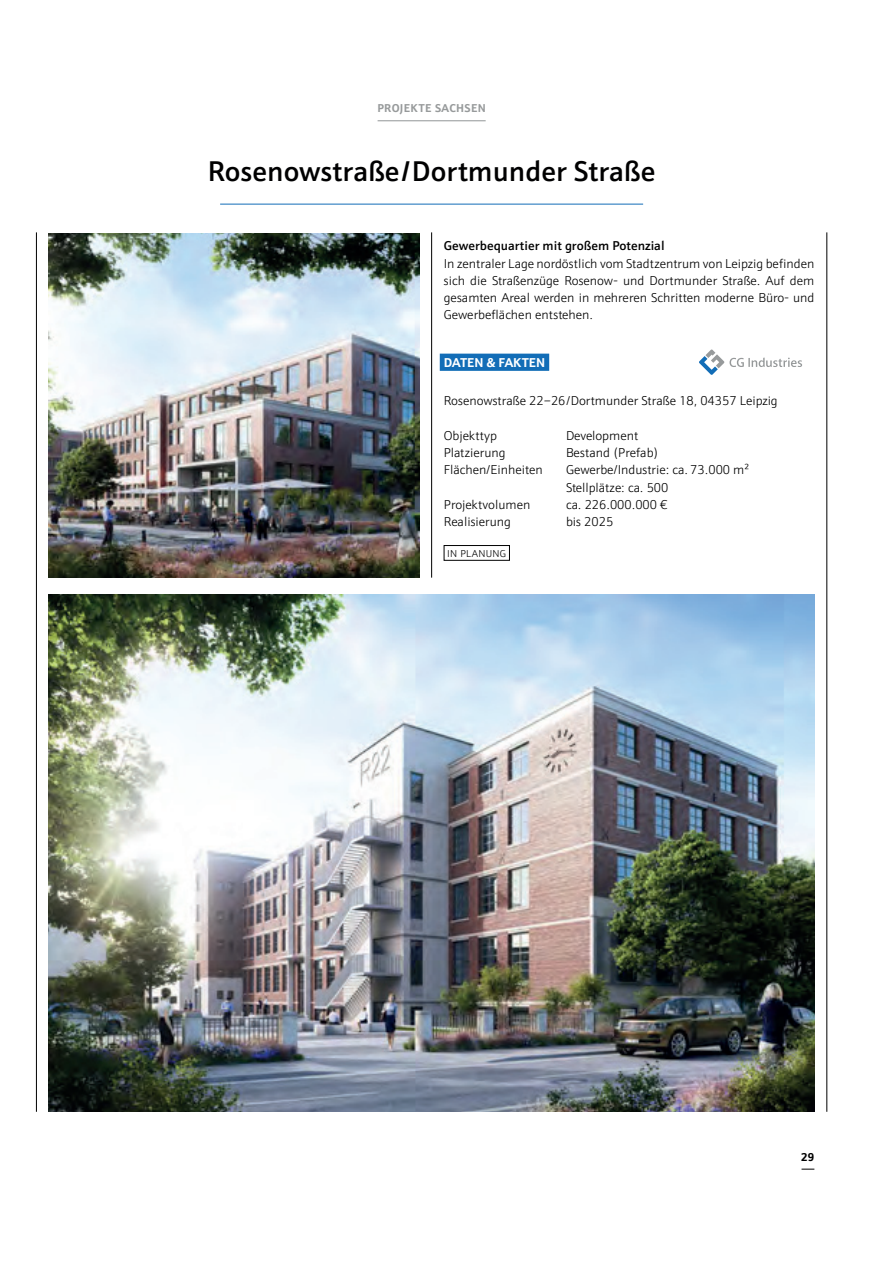
<style>
.page{position:relative;width:893px;height:1263px;background:#fff}
.page>*{position:absolute;margin:0;border:0;box-sizing:border-box;transform-origin:0 0}
.t1{font:500 28.8px "Schnebel Sans Pro";color:#000001}
.t2{font:300 12.9px/17.2px "Schnebel Sans Pro";color:#000001;text-align:justify}
.t3{font:500 12.9px "Schnebel Sans Pro";color:#000001}
.t4{font:700 12.9px "Schnebel Sans Pro";color:#fff}
.t5{font:700 11.55px "Schnebel Sans Pro";letter-spacing:.03em;color:#979a9b}
.t6{font:700 11.55px "Schnebel Sans Pro";color:#000001}
.t7{font:300 10.05px "Schnebel Sans Pro";letter-spacing:.03em;color:#000001}
</style>
<div class="page">
<svg style="left:801px;top:1169px;width:13px;height:1px"></svg>
<hr style="left:826px;top:232px;width:1px;height:880px;background:#000001">
<hr style="left:431px;top:232px;width:1px;height:346px;background:#000001">
<div style="left:440px;top:354px;width:109px;height:17px;background:#126db7"></div>
<svg style="left:444px;top:545px;width:66px;height:16px"></svg>
<img style="left:49px;top:595px;width:765px;height:517px">
<img style="left:49px;top:233px;width:370px;height:345px">
<svg style="left:699px;top:350px;width:103px;height:25px"></svg>
<hr style="left:378px;top:121px;width:108px;height:1px;background:#919596">
<hr style="left:36px;top:232px;width:1px;height:880px;background:#000001">
<hr style="left:220px;top:204px;width:423px;height:1px;background:#126db7">
<p class="t5" style="left:377px;top:104px;width:110px">PROJEKTE SACHSEN</p>
<h1 class="t1" style="left:208px;top:160px;width:449px">Rosenowstraße/Dortmunder Straße</h1>
<p class="t3" style="left:444px;top:241px;width:222px">Gewerbequartier mit großem Potenzial</p>
<p class="t2" style="left:444px;top:256px;width:372px">In zentraler Lage nordöstlich vom Stadtzentrum von Leipzig befinden sich die Straßenzüge Rosenow- und Dortmunder Straße. Auf dem gesamten Areal werden in mehreren Schritten moderne Büro- und Gewerbeflächen entstehen.</p>
<p class="t4" style="left:444px;top:358px;width:103px">DATEN &amp; FAKTEN</p>
<p class="t2" style="left:444px;top:393px;width:335px">Rosenowstraße 22–26/Dortmunder Straße 18, 04357 Leipzig</p>
<p class="t2" style="left:444px;top:428px;width:55px">Objekttyp</p>
<p class="t2" style="left:566px;top:428px;width:74px">Development</p>
<p class="t2" style="left:444px;top:445px;width:63px">Platzierung</p>
<p class="t2" style="left:566px;top:445px;width:94px">Bestand (Prefab)</p>
<p class="t2" style="left:444px;top:462px;width:100px">Flächen/Einheiten</p>
<p class="t2" style="left:566px;top:462px;width:185px">Gewerbe/Industrie: ca. 73.000 m²<br>Stellplätze: ca. 500</p>
<p class="t2" style="left:444px;top:497px;width:88px">Projektvolumen</p>
<p class="t2" style="left:566px;top:497px;width:103px">ca. 226.000.000 €</p>
<p class="t2" style="left:444px;top:514px;width:69px">Realisierung</p>
<p class="t2" style="left:566px;top:514px;width:49px">bis 2025</p>
<p class="t7" style="left:447px;top:549px;width:60px">IN PLANUNG</p>
<p class="t6" style="left:801px;top:1153px;width:15px">29</p>
</div>
